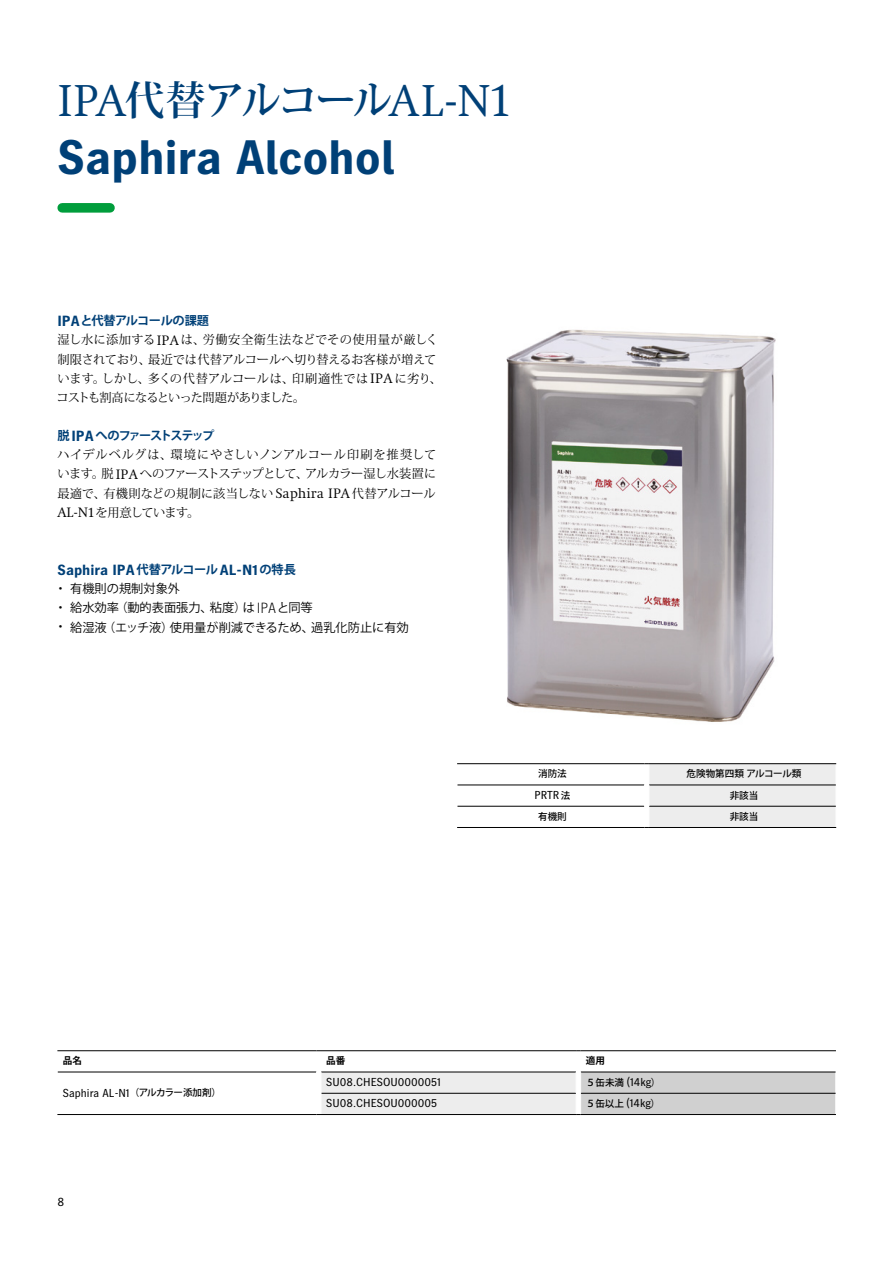
<style>
.page{position:relative;width:893px;height:1263px;background:#fff}
.page>*{position:absolute;margin:0;border:0;box-sizing:border-box;transform-origin:0 0}
.t1{font:700 48px "Heidelberg Gothic Ml";letter-spacing:-.005em;color:#004077}
.t2{font:46.35px "Heidelberg Antiqua ML";color:#004077}
.t3{font:700 14.7px "Heidelberg Gothic Ml";color:#004077}
.t4{font:12.15px/19.2px "Koz Min Pro";letter-spacing:-.01em;color:#000}
.t5{font:12.15px/19.2px "Koz Go Pro";color:#000}
.t6{font:700 12.15px "Koz Go Pro";letter-spacing:-.14em;color:#004077}
.t7{font:700 12.15px "Koz Go Pro";letter-spacing:-.04em;color:#004077}
.t8{font:12px "Heidelberg Gothic Ml";color:#000}
.t9{font:11.55px "Heidelberg Gothic Ml";color:#000}
.t10{font:500 9.6px "Koz Go Pro";color:#000}
.t11{font:700 9.6px "Koz Go Pro";color:#000}
.s1{font-family:"Koz Min Pro";font-weight:700;font-size:39.9px}
.s2{font-size:48.75px}
.s3{font-family:"Heidelberg Gothic Ml";font-size:14.7px}
.s4{font-family:"Heidelberg Antiqua ML";font-size:14.25px}
.s5{font-family:"Heidelberg Antiqua ML";font-size:14.4px}
.s6{font-family:"Koz Go Pro";font-size:12.15px}
.s7{font-family:"Heidelberg Gothic Ml";font-weight:300;font-size:14.7px}
.s8{font-family:"Koz Go Pro";font-weight:500;font-size:9.6px}
.s9{font-family:"Heidelberg Gothic Ml";font-weight:400;font-size:11.55px}
</style>
<div class="page">
<div style="left:62px;top:203px;width:48px;height:10px;background:#009d3c"></div>
<hr style="left:58px;top:1072px;width:258px;height:1px;background:#000">
<hr style="left:57px;top:1114px;width:259px;height:1px;background:#000">
<hr style="left:57px;top:1050px;width:259px;height:1px;background:#000">
<svg style="left:316px;top:1050px;width:520px;height:65px"></svg>
<hr style="left:581px;top:1050px;width:255px;height:1px;background:#000">
<hr style="left:457px;top:785px;width:187px;height:1px;background:#000">
<hr style="left:457px;top:806px;width:187px;height:1px;background:#000">
<hr style="left:457px;top:827px;width:187px;height:1px;background:#000">
<hr style="left:457px;top:763px;width:187px;height:1px;background:#000">
<svg style="left:644px;top:763px;width:193px;height:65px"></svg>
<hr style="left:649px;top:763px;width:187px;height:1px;background:#000">
<img style="left:506px;top:329px;width:270px;height:393px">
<h2 class="t2" style="left:57px;top:75px;width:454px">IPA<span class="s1">代替アルコール</span>AL-N<span class="s2">1</span></h2>
<h1 class="t1" style="left:57px;top:131px;width:339px">Saphira Alcohol</h1>
<p class="t7" style="left:57px;top:313px;width:153px"><span class="s3">IPA</span>と代替アルコールの課題</p>
<p class="t4" style="left:57px;top:330px;width:387px">湿し水に添加する<span class="s4">IPA</span>は、労働安全衛生法などでその使用量が厳しく制限されており、最近では代替アルコールへ切り替えるお客様が増えています。しかし、多くの代替アルコールは、印刷適性では <span class="s4">IPA</span> に劣り、コストも割高になるといった問題がありました。</p>
<p class="t6" style="left:57px;top:428px;width:158px">脱 <span class="s3">IPA</span> へのファーストステップ</p>
<p class="t4" style="left:57px;top:445px;width:381px;text-align:justify">ハイデルベルグは、環境にやさしいノンアルコール印刷を推奨しています。脱 <span class="s4">IPA</span> へのファーストステップとして、アルカラー湿し水装置に最適で、有機則などの規制に該当しない <span class="s4">Saphira IPA</span>代替アルコール<span class="s4">AL-N</span><span class="s5">1</span>を用意しています。</p>
<p class="t3" style="left:57px;top:561px;width:240px">Saphira IPA<span class="s6">代替アルコール</span>AL-N1<span class="s6">の特長</span></p>
<p class="t5" style="left:54px;top:579px;width:356px">・有機則の規制対象外<br>・給水効率（動的表面張力、粘度）は<span class="s7">IPA</span>と同等<br>・給湿液（エッチ液）使用量が削減できるため、過乳化防止に有効</p>
<p class="t10" style="left:538px;top:768px;width:30px">消防法</p>
<p class="t10" style="left:687px;top:768px;width:116px">危険物第四類アルコール類</p>
<p class="t9" style="left:534px;top:789px;width:38px">PRTR<span class="s8">法</span></p>
<p class="t10" style="left:730px;top:789px;width:30px">非該当</p>
<p class="t10" style="left:538px;top:810px;width:30px">有機則</p>
<p class="t10" style="left:730px;top:810px;width:30px">非該当</p>
<p class="t11" style="left:63px;top:1055px;width:21px">品名</p>
<p class="t11" style="left:326px;top:1055px;width:21px">品番</p>
<p class="t11" style="left:586px;top:1055px;width:21px">適用</p>
<p class="t9" style="left:63px;top:1086px;width:160px">Saphira AL-N1<span class="s8">（アルカラー添加剤）</span></p>
<p class="t9" style="left:326px;top:1076px;width:116px">SU08.CHESOU0000051</p>
<p class="t10" style="left:586px;top:1076px;width:76px">５缶未満 <span class="s9">(14kg</span>）</p>
<p class="t9" style="left:326px;top:1097px;width:112px">SU08.CHESOU000005</p>
<p class="t10" style="left:586px;top:1097px;width:76px">５缶以上 <span class="s9">(14kg</span>）</p>
<p class="t8" style="left:57px;top:1195px;width:8px">8</p>
</div>
